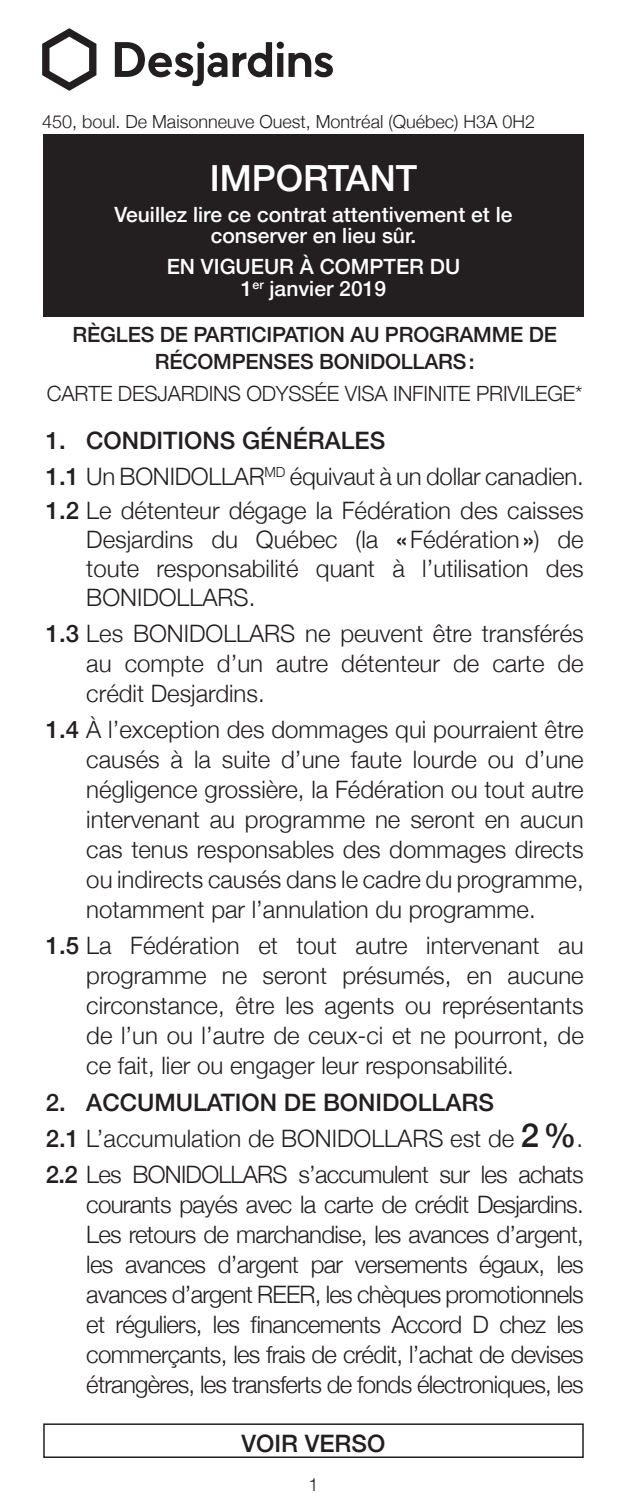
<style>
.page{position:relative;width:627px;height:1512px;background:#fff}
.page>*{position:absolute;margin:0;border:0;box-sizing:border-box;transform-origin:0 0}
.t1{font:500 36px "Helvetica Neue";color:#fff}
.t2{font:300 24px/30px "Helvetica Neue";color:#231f20;text-align:justify}
.t3{font:300 24px/36px "Helvetica Neue";letter-spacing:-.03em;color:#231f20}
.t4{font:500 24px "Helvetica Neue";color:#231f20}
.t5{font:500 21px/21.6px "Helvetica Neue";color:#fff;text-align:center}
.t6{font:500 21px/27px "Helvetica Neue";letter-spacing:-.01em;color:#231f20;text-align:center}
.t7{font:300 21px "Helvetica Neue";letter-spacing:-.01em;color:#231f20}
.t8{font:300 18px "Helvetica Neue";color:#231f20}
.s1{font-weight:500}
.s2{font-weight:500;font-size:33px}
</style>
<div class="page">
<div style="left:43px;top:1423px;width:540px;height:35px;border:2px solid #231f20"></div>
<div style="left:43px;top:134px;width:540px;height:183px;background:#231f20"></div>
<svg style="left:42px;top:28px;width:54px;height:63px"></svg>
<div style="left:277px;top:53px;width:6px;height:24px;background:#231f20"></div>
<div style="left:276px;top:42px;width:8px;height:7px;background:#231f20;border-radius:50%"></div>
<svg style="left:288px;top:53px;width:45px;height:24px"></svg>
<svg style="left:115px;top:42px;width:157px;height:44px"></svg>
<p class="t8" style="left:42px;top:108px;width:494px">450, boul. De Maisonneuve Ouest, Montréal (Québec) H3A 0H2</p>
<h1 class="t1" style="left:209px;top:149px;width:209px">IMPORTANT</h1>
<p class="t5" style="left:114px;top:202px;width:399px">Veuillez lire ce contrat attentivement et le conserver en lieu sûr.</p>
<p class="t5" style="left:167px;top:254px;width:295px">EN VIGUEUR À COMPTER DU<br>1<sup>er</sup> janvier 2019</p>
<p class="t6" style="left:72px;top:319px;width:486px">RÈGLES DE PARTICIPATION AU PROGRAMME DE<br>RÉCOMPENSES BONIDOLLARS:</p>
<p class="t7" style="left:47px;top:377px;width:537px">CARTE DESJARDINS ODYSSÉE VISA INFINITE PRIVILEGE*</p>
<p class="t2" style="left:46px;top:421px;width:539px;line-height:35.4px;text-align:left"><span class="s1">1. CONDITIONS GÉNÉRALES<br>1.1</span> Un BONIDOLLAR<sup>MD</sup> équivaut à un dollar canadien.<br><span class="s1">1.2</span> Le détenteur dégage la Fédération des caisses</p>
<p class="t2" style="left:86px;top:523px;width:498px;line-height:28.8px">Desjardins du Québec (la <span class="s1">«</span>Fédération<span class="s1">»</span>) de toute responsabilité quant à l’utilisation des BONIDOLLARS.</p>
<p class="t2" style="left:86px;top:616px;width:498px;text-indent:-40px"><span class="s1">1.3</span> Les BONIDOLLARS ne peuvent être transférés au compte d’un autre détenteur de carte de crédit Desjardins.</p>
<p class="t2" style="left:86px;top:712px;width:498px;text-indent:-40px"><span class="s1">1.4</span> À l’exception des dommages qui pourraient être causés à la suite d’une faute lourde ou d’une négligence grossière, la Fédération ou tout autre intervenant au programme ne seront en aucun cas tenus responsables des dommages directs ou indirects causés dans le cadre du programme, notamment par l’annulation du programme.</p>
<p class="t2" style="left:86px;top:928px;width:499px;text-indent:-40px"><span class="s1">1.5</span> La Fédération et tout autre intervenant au programme ne seront présumés, en aucune circonstance, être les agents ou représentants de l’un ou l’autre de ceux-ci et ne pourront, de ce fait, lier ou engager leur responsabilité.</p>
<p class="t3" style="left:46px;top:1082px;width:539px"><span class="s1">2. ACCUMULATION DE BONIDOLLARS<br>2.1</span> L’accumulation de BONIDOLLARS est de <span class="s2">2%</span>.<br><span class="s1">2.2</span> Les BONIDOLLARS s’accumulent sur les achats</p>
<p class="t2" style="left:86px;top:1187px;width:499px">courants payés avec la carte de crédit Desjardins.<br>Les retours de marchandise, les avances d’argent, les avances d’argent par versements égaux, les avances d’argent REER, les chèques promotionnels et réguliers, les financements Accord D chez les commerçants, les frais de crédit, l’achat de devises étrangères, les transferts de fonds électroniques, les</p>
<p class="t4" style="left:241px;top:1425px;width:145px">VOIR VERSO</p>
<p class="t8" style="left:308px;top:1470px;width:12px">1</p>
</div>
